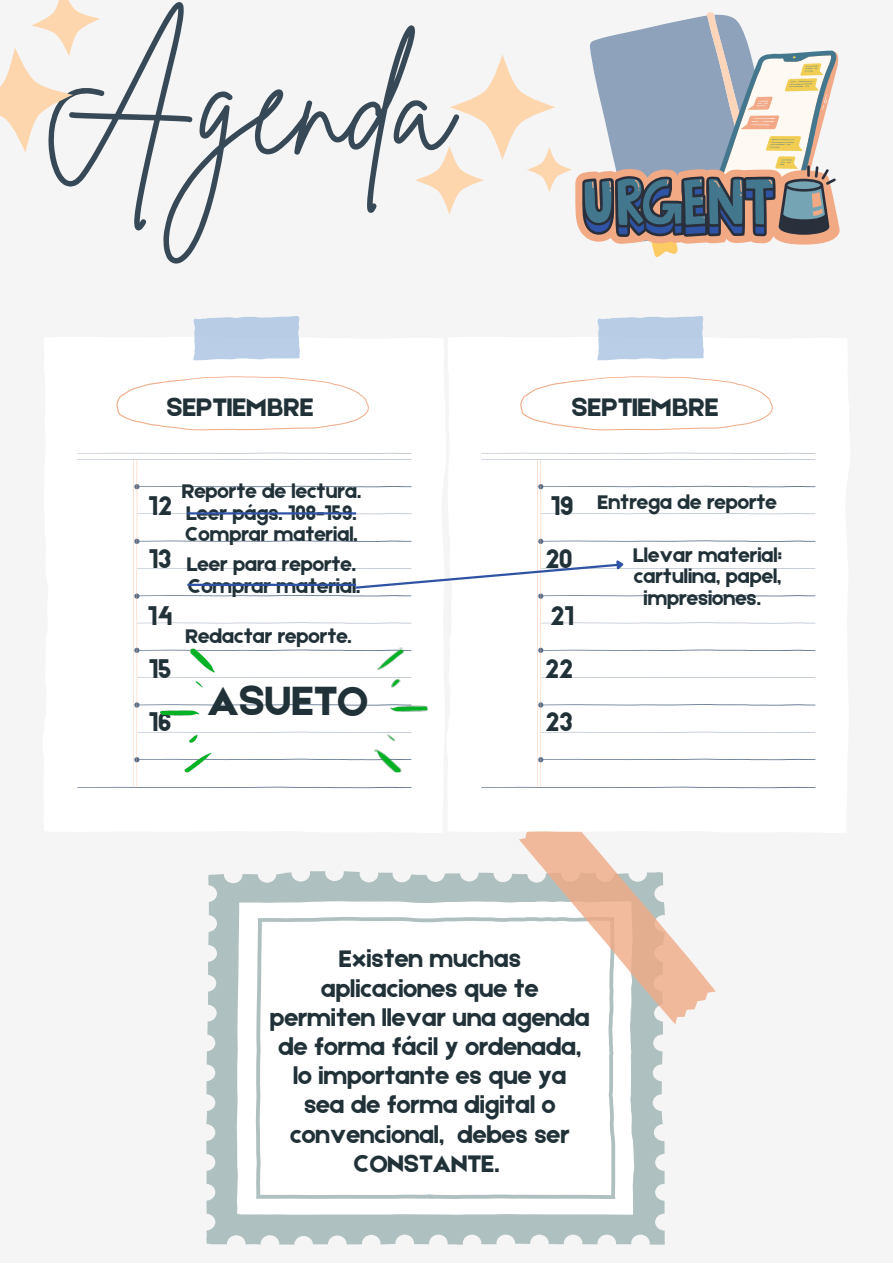
<style>
.page{position:relative;width:893px;height:1264px;background:#fff}
.page>*{position:absolute;margin:0;border:0;box-sizing:border-box;transform-origin:0 0}
.t1{font:144px "Brittany Signature";color:#374957}
.t2{font:43.5px "Etna";color:#213138}
.t3{font:27px/53.1px "Etna";color:#213138}
.t4{font:25.5px/29.2px "Etna";color:#213138;text-align:center}
.t5{font:21px/21.3px "Etna";color:#213138}
</style>
<div class="page">
<div style="left:0;top:0;width:892px;height:1262px;background:#f5f5f5"></div>
<svg style="left:206px;top:871px;width:458px;height:373px;fill:#aec0bf"></svg>
<div style="left:236px;top:901px;width:398px;height:313px;background:#fff"></div>
<svg style="left:519px;top:833px;width:196px;height:191px"></svg>
<svg style="left:0;top:0;width:100px;height:153px"></svg>
<svg style="left:415px;top:12px;width:424px;height:245px"></svg>
<div style="left:77px;top:453px;width:334px;height:335px;background:#fff"></div>
<svg style="left:193px;top:316px;width:107px;height:44px;background:#bdd1e7"></svg>
<div style="left:116px;top:376px;width:253px;height:412px;background:#fff"></div>
<div style="left:481px;top:453px;width:334px;height:335px;background:#fff"></div>
<svg style="left:597px;top:316px;width:106px;height:44px;background:#bdd0e7"></svg>
<div style="left:520px;top:376px;width:252px;height:412px;background:#fff"></div>
<hr style="left:187px;top:512px;width:169px;height:2px;background:#3054a5">
<hr style="left:187px;top:583px;width:169px;height:3px;background:#3054a5">
<img style="left:160px;top:648px;width:54px;height:124px">
<svg style="left:353px;top:557px;width:273px;height:33px"></svg>
<img style="left:372px;top:647px;width:56px;height:126px">
<h1 class="t1" style="left:41px;top:10px;width:411px">Agenda</h1>
<p class="t3" style="left:166px;top:379px;width:149px">SEPTIEMBRE</p>
<p class="t3" style="left:571px;top:379px;width:149px">SEPTIEMBRE</p>
<p class="t3" style="left:148px;top:478px;width:25px">12<br>13</p>
<p class="t3" style="left:148px;top:588px;width:26px;text-align:justify">14<br>15<br>16</p>
<p class="t5" style="left:182px;top:479px;width:181px">Reporte de lectura.<br>Leer págs. 108-159.<br>Comprar material.</p>
<p class="t5" style="left:187px;top:552px;width:175px">Leer para reporte.<br>Comprar material.</p>
<p class="t5" style="left:633px;top:543px;width:150px;text-align:center">Llevar material: cartulina, papel, impresiones.</p>
<p class="t5" style="left:185px;top:624px;width:168px">Redactar reporte.</p>
<p class="t5" style="left:597px;top:490px;width:181px">Entrega de reporte</p>
<p class="t3" style="left:545px;top:478px;width:30px">19<br>20</p>
<p class="t3" style="left:545px;top:588px;width:30px;text-align:justify">21<br>22<br>23</p>
<h2 class="t2" style="left:207px;top:670px;width:162px">ASUETO</h2>
<p class="t4" style="left:270px;top:943px;width:321px">Existen muchas aplicaciones que te permiten llevar una agenda de forma fácil y ordenada, lo importante es que ya sea de forma digital o convencional, debes ser<br>CONSTANTE.</p>
</div>
